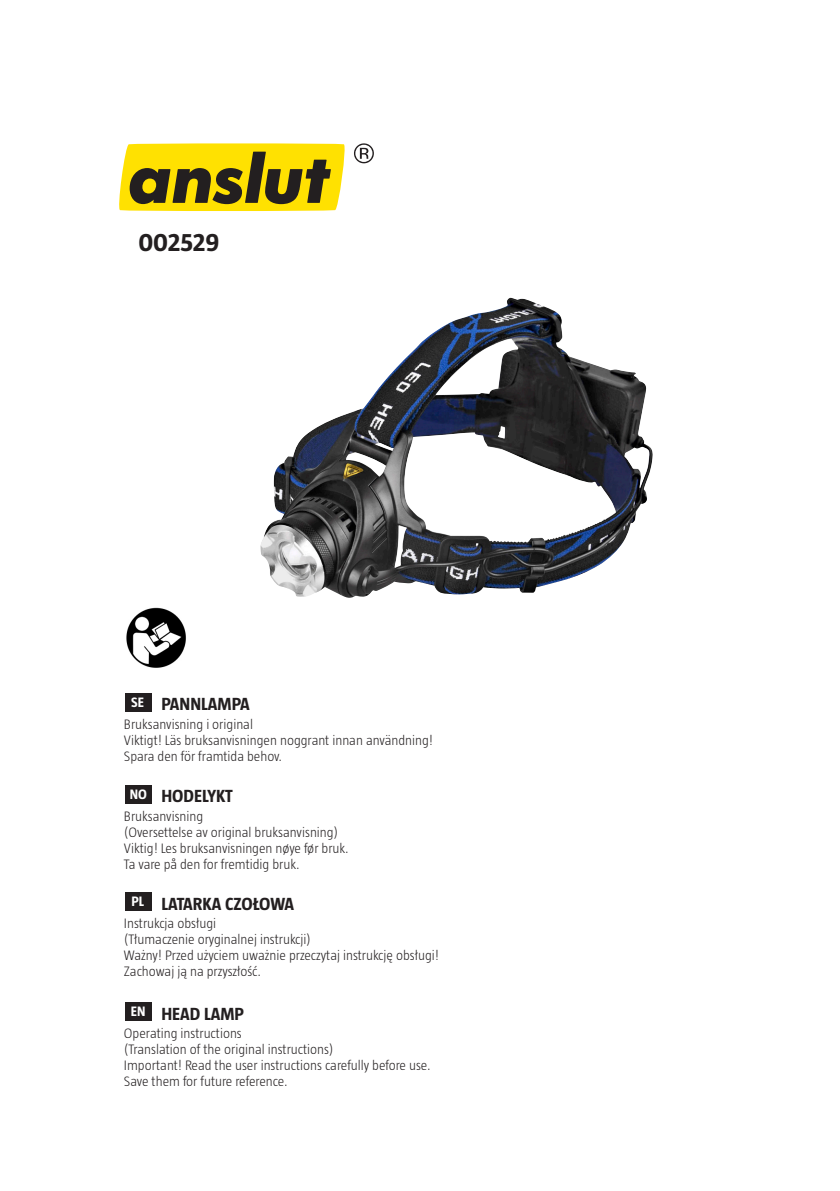
<style>
.page{position:relative;width:840px;height:1191px;background:#fff}
.page>*{position:absolute;margin:0;border:0;box-sizing:border-box;transform-origin:0 0}
.Artikelnummer{font:700 26px "Taz";letter-spacing:-.005em;color:#231f20}
.Benämning{font:700 18px "Taz";color:#231f20}
.t1{font:300 14px "Taz";color:#231f20}
.t2{font:700 14px "Taz";color:#fff}
</style>
<div class="page">
<svg style="left:119px;top:143px;width:226px;height:68px;background:#b9a415"></svg>
<svg style="left:354px;top:143px;width:19px;height:20px"></svg>
<img style="left:260px;top:300px;width:392px;height:298px">
<img style="left:126px;top:608px;width:60px;height:60px">
<div style="left:125px;top:892px;width:26px;height:19px;background:#231f20"></div>
<div style="left:125px;top:693px;width:26px;height:19px;background:#231f20"></div>
<div style="left:125px;top:1001px;width:26px;height:19px;background:#231f20"></div>
<div style="left:125px;top:784px;width:26px;height:19px;background:#231f20"></div>
<p class="Artikelnummer" style="left:138px;top:227px;width:82px">002529</p>
<p class="t2" style="left:131px;top:694px;width:14px">SE</p>
<p class="Benämning" style="left:161px;top:694px;width:90px">PANNLAMPA</p>
<p class="t1" style="left:124px;top:716px;width:130px">Bruksanvisning i original</p>
<p class="t1" style="left:124px;top:732px;width:310px">Viktigt! Läs bruksanvisningen noggrant innan användning!</p>
<p class="t1" style="left:124px;top:748px;width:159px">Spara den för framtida behov.</p>
<p class="t2" style="left:130px;top:786px;width:19px">NO</p>
<p class="Benämning" style="left:161px;top:786px;width:73px">HODELYKT</p>
<p class="t1" style="left:124px;top:808px;width:81px">Bruksanvisning</p>
<p class="t1" style="left:124px;top:824px;width:215px">(Oversettelse av original bruksanvisning)</p>
<p class="t1" style="left:124px;top:840px;width:226px">Viktig! Les bruksanvisningen nøye før bruk.</p>
<p class="t1" style="left:124px;top:856px;width:177px">Ta vare på den for fremtidig bruk.</p>
<p class="t2" style="left:131px;top:893px;width:14px">PL</p>
<p class="Benämning" style="left:161px;top:893px;width:134px">LATARKA CZOŁOWA</p>
<p class="t1" style="left:124px;top:916px;width:94px">Instrukcja obsługi</p>
<p class="t1" style="left:124px;top:932px;width:188px">(Tłumaczenie oryginalnej instrukcji)</p>
<p class="t1" style="left:124px;top:948px;width:316px">Ważny! Przed użyciem uważnie przeczytaj instrukcję obsługi!</p>
<p class="t1" style="left:124px;top:964px;width:138px">Zachowaj ją na przyszłość.</p>
<p class="t2" style="left:131px;top:1003px;width:16px">EN</p>
<p class="Benämning" style="left:161px;top:1003px;width:84px">HEAD LAMP</p>
<p class="t1" style="left:124px;top:1025px;width:119px">Operating instructions</p>
<p class="t1" style="left:124px;top:1041px;width:211px">(Translation of the original instructions)</p>
<p class="t1" style="left:124px;top:1057px;width:308px">Important! Read the user instructions carefully before use.</p>
<p class="t1" style="left:124px;top:1073px;width:165px">Save them for future reference.</p>
</div>
